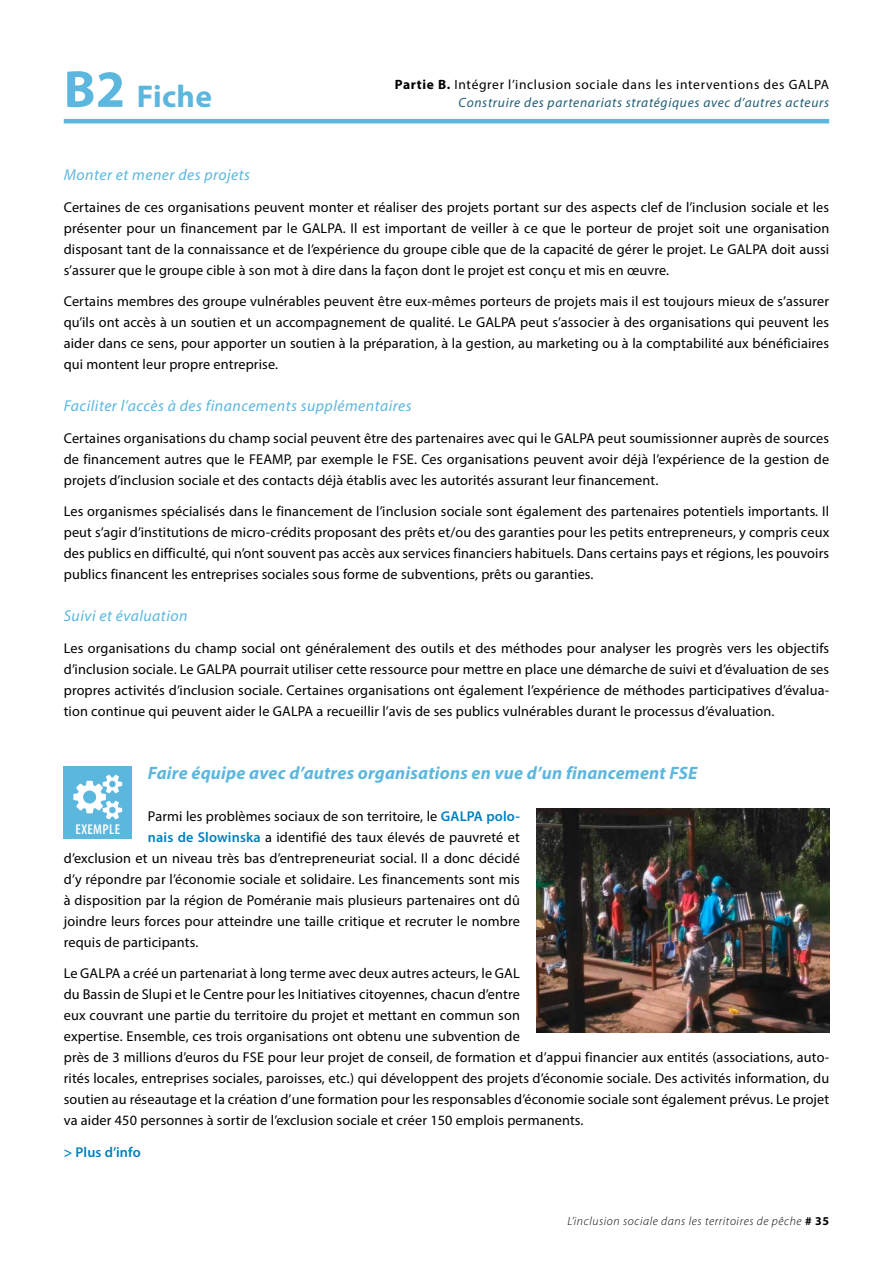
<style>
.page{position:relative;width:893px;height:1263px;background:#fff}
.page>*{position:absolute;margin:0;border:0;box-sizing:border-box;transform-origin:0 0}
.t1{font:700 31.5px "Myriad Pro";letter-spacing:.01em;color:#5cb7de}
.t2{font:italic 700 18px "Myriad Pro";letter-spacing:.01em;color:#5cb7de}
.t3{font:italic 15.75px "Myriad Pro";letter-spacing:.03em;color:#5cb7de}
.t4{font:14.25px/21px "Myriad Pro";letter-spacing:.01em;color:#000;text-align:justify}
.t5{font:600 14.25px "Myriad Pro";letter-spacing:.01em;color:#0080be}
.t6{font:600 condensed 14.25px "Myriad Pro";letter-spacing:.03em;color:#fff}
.t7{font:13.5px "Myriad Pro";letter-spacing:.05em;color:#000}
.t8{font:italic 13.5px "Myriad Pro";letter-spacing:.05em;color:#225d75}
.t9{font:italic 300 12px "Myriad Pro";letter-spacing:.05em;color:#000}
.s1{font-size:52.5px}
.s2{font-weight:700}
.s3{font-weight:600;color:#0080be}
.s4{font-weight:700;font-style:normal}
</style>
<div class="page">
<hr style="left:64px;top:119px;width:765px;height:4px;background:#5cb7de">
<div style="left:64px;top:766px;width:68px;height:72px;background:#5cb7de"></div>
<svg style="left:73px;top:775px;width:49px;height:44px"></svg>
<img style="left:537px;top:809px;width:292px;height:223px">
<h1 class="t1" style="left:64px;top:76px;width:150px"><span class="s1">B2</span> Fiche</h1>
<p class="t7" style="left:395px;top:76px;width:436px"><span class="s2">Partie B.</span> Intégrer l’inclusion sociale dans les interventions des GALPA</p>
<p class="t8" style="left:459px;top:94px;width:372px">Construire des partenariats stratégiques avec d’autres acteurs</p>
<p class="t3" style="left:64px;top:165px;width:188px">Monter et mener des projets</p>
<p class="t4" style="left:64px;top:196px;width:767px">Certaines de ces organisations peuvent monter et réaliser des projets portant sur des aspects clef de l’inclusion sociale et les présenter pour un financement par le GALPA. Il est important de veiller à ce que le porteur de projet soit une organisation disposant tant de la connaissance et de l’expérience du groupe cible que de la capacité de gérer le projet. Le GALPA doit aussi s’assurer que le groupe cible à son mot à dire dans la façon dont le projet est conçu et mis en œuvre.</p>
<p class="t4" style="left:64px;top:291px;width:767px">Certains membres des groupe vulnérables peuvent être eux-mêmes porteurs de projets mais il est toujours mieux de s’assurer qu’ils ont accès à un soutien et un accompagnement de qualité. Le GALPA peut s’associer à des organisations qui peuvent les aider dans ce sens, pour apporter un soutien à la préparation, à la gestion, au marketing ou à la comptabilité aux bénéficiaires qui montent leur propre entreprise.</p>
<p class="t3" style="left:64px;top:396px;width:349px">Faciliter l’accès à des financements supplémentaires</p>
<p class="t4" style="left:64px;top:427px;width:767px">Certaines organisations du champ social peuvent être des partenaires avec qui le GALPA peut soumissionner auprès de sources de financement autres que le FEAMP, par exemple le FSE. Ces organisations peuvent avoir déjà l’expérience de la gestion de projets d’inclusion sociale et des contacts déjà établis avec les autorités assurant leur financement.</p>
<p class="t4" style="left:64px;top:501px;width:767px">Les organismes spécialisés dans le financement de l’inclusion sociale sont également des partenaires potentiels importants. Il peut s’agir d’institutions de micro-crédits proposant des prêts et/ou des garanties pour les petits entrepreneurs, y compris ceux des publics en difficulté, qui n’ont souvent pas accès aux services financiers habituels. Dans certains pays et régions, les pouvoirs publics financent les entreprises sociales sous forme de subventions, prêts ou garanties.</p>
<p class="t3" style="left:64px;top:606px;width:125px">Suivi et évaluation</p>
<p class="t4" style="left:64px;top:637px;width:767px">Les organisations du champ social ont généralement des outils et des méthodes pour analyser les progrès vers les objectifs d’inclusion sociale. Le GALPA pourrait utiliser cette ressource pour mettre en place une démarche de suivi et d’évaluation de ses propres activités d’inclusion sociale. Certaines organisations ont également l’expérience de méthodes participatives d’évalua&shy;tion continue qui peuvent aider le GALPA a recueillir l’avis de ses publics vulnérables durant le processus d’évaluation.</p>
<p class="t2" style="left:148px;top:761px;width:551px">Faire équipe avec d’autres organisations en vue d’un financement FSE</p>
<p class="t4" style="left:148px;top:805px;width:373px">Parmi les problèmes sociaux de son territoire, le <span class="s3">GALPA polo-</span></p>
<p class="t4" style="left:148px;top:826px;width:373px"><span class="s3">nais de Slowinska</span> a identifié des taux élevés de pauvreté et</p>
<p class="t4" style="left:64px;top:847px;width:458px">d’exclusion et un niveau très bas d’entrepreneuriat social. Il a donc décidé</p>
<p class="t4" style="left:64px;top:868px;width:458px">d’y répondre par l’économie sociale et solidaire. Les financements sont mis</p>
<p class="t4" style="left:64px;top:889px;width:458px">à disposition par la région de Poméranie mais plusieurs partenaires ont dû</p>
<p class="t4" style="left:64px;top:910px;width:458px">joindre leurs forces pour atteindre une taille critique et recruter le nombre</p>
<p class="t4" style="left:64px;top:931px;width:136px">requis de participants.</p>
<p class="t4" style="left:64px;top:963px;width:767px;text-align:left">Le GALPA a créé un partenariat à long terme avec deux autres acteurs, le GAL<br>du Bassin de Slupi et le Centre pour les Initiatives citoyennes, chacun d’entre<br>eux couvrant une partie du territoire du projet et mettant en commun son<br>expertise. Ensemble, ces trois organisations ont obtenu une subvention de<br>près de 3 millions d’euros du FSE pour leur projet de conseil, de formation et d’appui financier aux entités (associations, auto&shy;rités locales, entreprises sociales, paroisses, etc.) qui développent des projets d’économie sociale. Des activités information, du soutien au réseautage et la création d’une formation pour les responsables d’économie sociale sont également prévus. Le projet va aider 450 personnes à sortir de l’exclusion sociale et créer 150 emplois permanents.</p>
<p class="t5" style="left:64px;top:1143px;width:79px">&gt; Plus d’info</p>
<p class="t6" style="left:76px;top:821px;width:46px">EXEMPLE</p>
<p class="t9" style="left:568px;top:1214px;width:263px">L’inclusion sociale dans les territoires de pêche <span class="s4"># 35</span></p>
</div>
